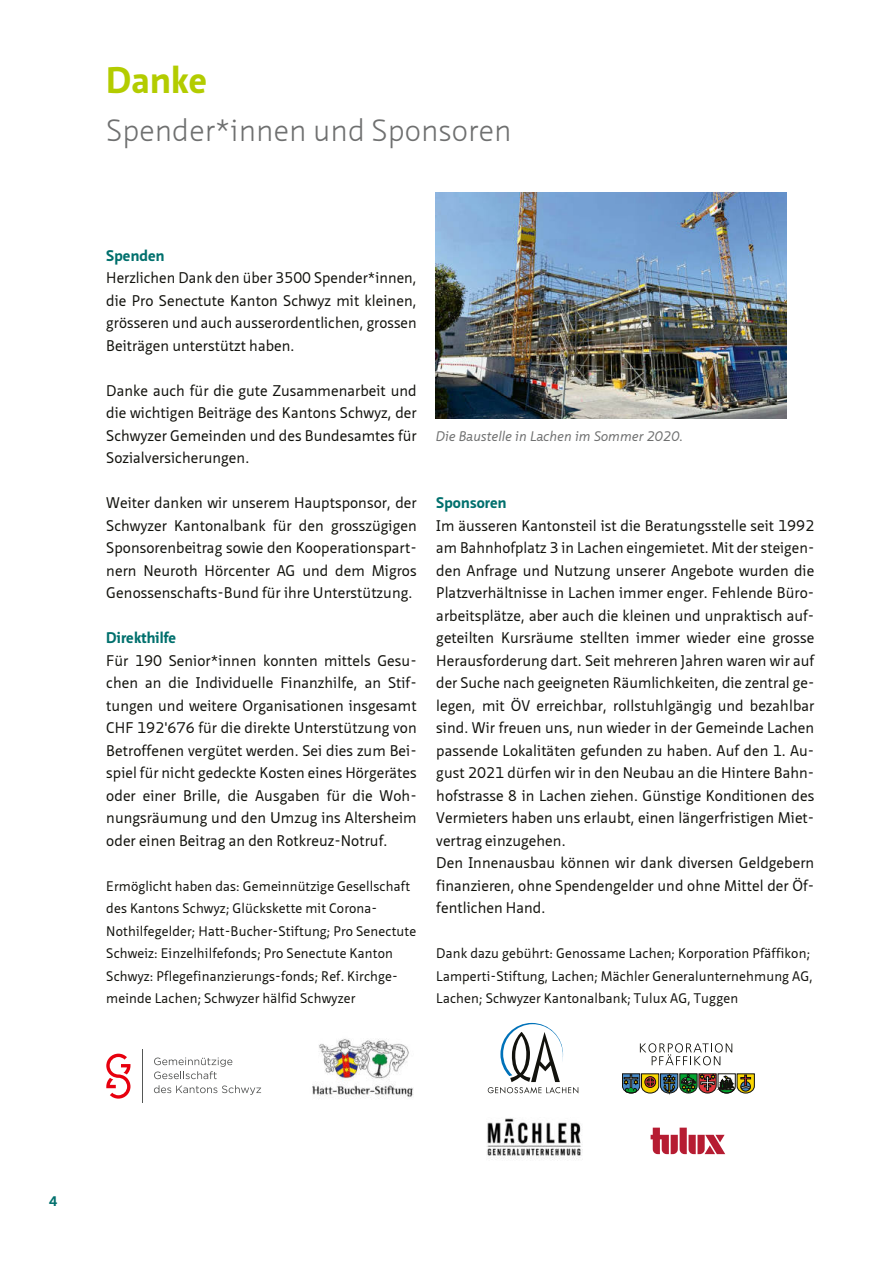
<style>
.page{position:relative;width:893px;height:1263px;background:#fff}
.page>*{position:absolute;margin:0;border:0;box-sizing:border-box;transform-origin:0 0}
.t1{font:700 36px "Neue Sans Pro";letter-spacing:.005em;color:#b3cc00}
.t2{font:300 30px "Neue Sans Pro";letter-spacing:.005em;color:#6f7070}
.t3{font:15px/22.5px "Neue Sans Pro";letter-spacing:.005em;color:#12120d;text-align:justify}
.t4{font:700 15px "Neue Sans Pro";letter-spacing:.01em;color:#00706d}
.t5{font:13.5px/22.5px "Neue Sans Pro";letter-spacing:.01em;color:#12120d}
.t6{font:italic 13.5px "Neue Sans Pro";letter-spacing:.01em;color:#6f7070}
.t7{font:700 13.5px "Neue Sans Pro";color:#00706d}
</style>
<div class="page">
<hr style="left:892px;top:238px;width:1px;height:900px;background:#f4f4ee">
<img style="left:436px;top:193px;width:351px;height:225px">
<img style="left:312px;top:1039px;width:102px;height:59px">
<svg style="left:106px;top:1054px;width:24px;height:44px"></svg>
<hr style="left:142px;top:1049px;width:1px;height:54px;background:#555756">
<svg style="left:154px;top:1057px;width:78px;height:22px"></svg>
<svg style="left:154px;top:1085px;width:107px;height:10px"></svg>
<svg style="left:488px;top:1023px;width:90px;height:70px"></svg>
<svg style="left:640px;top:1043px;width:92px;height:22px"></svg>
<svg style="left:622px;top:1073px;width:132px;height:20px;background:#696b4c"></svg>
<img style="left:487px;top:1118px;width:96px;height:42px">
<svg style="left:651px;top:1127px;width:74px;height:27px"></svg>
<h1 class="t1" style="left:106px;top:66px;width:102px">Danke</h1>
<h2 class="t2" style="left:106px;top:118px;width:407px">Spender*innen und Sponsoren</h2>
<p class="t4" style="left:106px;top:249px;width:60px">Spenden</p>
<p class="t3" style="left:106px;top:267px;width:312px">Herzlichen Dank den über 3500 Spender*innen, die Pro Senectute Kanton Schwyz mit kleinen, grösseren und auch ausserordentlichen, grossen Beiträgen unterstützt haben.</p>
<p class="t3" style="left:106px;top:380px;width:312px">Danke auch für die gute Zusammenarbeit und die wichtigen Beiträge des Kantons Schwyz, der Schwyzer Gemeinden und des Bundesamtes für Sozialversicherungen.</p>
<p class="t3" style="left:106px;top:492px;width:312px">Weiter danken wir unserem Hauptsponsor, der Schwyzer Kantonalbank für den grosszügigen Sponsorenbeitrag sowie den Kooperationspart&shy;nern Neuroth Hörcenter AG und dem Migros Genossenschafts-Bund für ihre Unterstützung.</p>
<p class="t4" style="left:106px;top:632px;width:71px">Direkthilfe</p>
<p class="t3" style="left:106px;top:650px;width:312px">Für 190 Senior*innen konnten mittels Gesu&shy;chen an die Individuelle Finanzhilfe, an Stif&shy;tungen und weitere Organisationen insgesamt CHF 192'676 für die direkte Unterstützung von Betroffenen vergütet werden. Sei dies zum Bei&shy;spiel für nicht gedeckte Kosten eines Hörgerätes oder einer Brille, die Ausgaben für die Woh&shy;nungsräumung und den Umzug ins Altersheim oder einen Beitrag an den Rotkreuz-Notruf.</p>
<p class="t5" style="left:106px;top:875px;width:311px">Ermöglicht haben das: Gemeinnützige Gesellschaft des Kantons Schwyz; Glückskette mit Corona-Nothilfegelder; Hatt-Bucher-Stiftung; Pro Senectute Schweiz: Einzelhilfefonds; Pro Senectute Kanton Schwyz: Pflegefinanzierungs-fonds; Ref. Kirchge&shy;meinde Lachen; Schwyzer hälfid Schwyzer</p>
<p class="t6" style="left:436px;top:428px;width:248px">Die Baustelle in Lachen im Sommer 2020.</p>
<p class="t4" style="left:436px;top:497px;width:72px">Sponsoren</p>
<p class="t3" style="left:436px;top:515px;width:380px;text-align:left">Im äusseren Kantonsteil ist die Beratungsstelle seit 1992 am Bahnhofplatz 3 in Lachen eingemietet. Mit der steigen&shy;den Anfrage und Nutzung unserer Angebote wurden die Platzverhältnisse in Lachen immer enger. Fehlende Büro&shy;arbeitsplätze, aber auch die kleinen und unpraktisch auf&shy;geteilten Kursräume stellten immer wieder eine grosse Herausforderung dart. Seit mehreren Jahren waren wir auf der Suche nach geeigneten Räumlichkeiten, die zentral ge&shy;legen, mit ÖV erreichbar, rollstuhlgängig und bezahlbar sind. Wir freuen uns, nun wieder in der Gemeinde Lachen passende Lokalitäten gefunden zu haben. Auf den 1. Au&shy;gust 2021 dürfen wir in den Neubau an die Hintere Bahn&shy;hofstrasse 8 in Lachen ziehen. Günstige Konditionen des Vermieters haben uns erlaubt, einen längerfristigen Miet&shy;vertrag einzugehen.<br>Den Innenausbau können wir dank diversen Geldgebern finanzieren, ohne Spendengelder und ohne Mittel der Öf&shy;fentlichen Hand.</p>
<p class="t5" style="left:436px;top:943px;width:378px">Dank dazu gebührt: Genossame Lachen; Korporation Pfäffikon;<br>Lamperti-Stiftung, Lachen; Mächler Generalunternehmung AG,<br>Lachen; Schwyzer Kantonalbank; Tulux AG, Tuggen</p>
<p class="t7" style="left:49px;top:1195px;width:10px">4</p>
</div>
